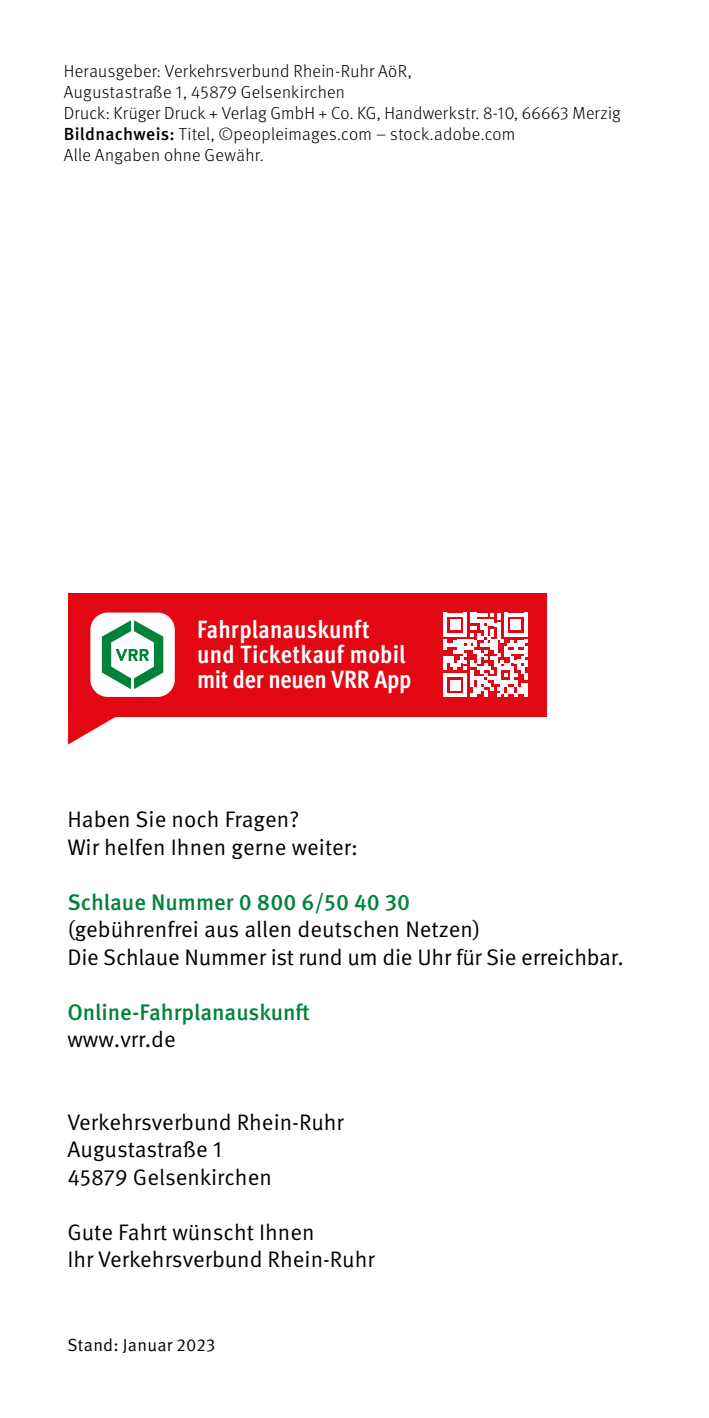
<style>
.page{position:relative;width:709px;height:1418px;background:#fff}
.page>*{position:absolute;margin:0;border:0;box-sizing:border-box;transform-origin:0 0}
.t1{font:700 condensed 25px/25px "Meta Pro";letter-spacing:.005em;color:#fff}
.t2{font:22.5px/27.5px "Meta Pro";color:#000}
.t3{font:500 22.5px "Meta Pro";color:#008339}
.t4{font:300 17.5px/21px "Meta Pro";letter-spacing:.015em;color:#000}
.t5{font:17.5px "Meta Pro";letter-spacing:.015em;color:#000}
.s1{font-weight:500}
</style>
<div class="page">
<svg style="left:68px;top:716px;width:48px;height:28px"></svg>
<div style="left:68px;top:593px;width:478px;height:123px;background:#e30613"></div>
<svg style="left:90px;top:612px;width:85px;height:85px;background:#bbd2bf"></svg>
<svg style="left:443px;top:613px;width:84px;height:84px"></svg>
<p class="t4" style="left:64px;top:60px;width:558px">Herausgeber: Verkehrsverbund Rhein-Ruhr AöR,<br>Augustastraße 1, 45879 Gelsenkirchen<br>Druck: Krüger Druck + Verlag GmbH + Co. KG, Handwerkstr. 8-10, 66663 Merzig <span class="s1">Bildnachweis:</span> Titel, ©peopleimages.com – stock.adobe.com<br>Alle Angaben ohne Gewähr.</p>
<p class="t1" style="left:197px;top:615px;width:216px">Fahrplanauskunft und Ticketkauf mobil mit der neuen VRR App</p>
<p class="t2" style="left:67px;top:804px;width:292px">Haben Sie noch Fragen?<br>Wir helfen Ihnen gerne weiter:</p>
<p class="t3" style="left:67px;top:884px;width:344px">Schlaue Nummer 0 800 6/50 40 30</p>
<p class="t2" style="left:67px;top:914px;width:558px">(gebührenfrei aus allen deutschen Netzen)<br>Die Schlaue Nummer ist rund um die Uhr für Sie erreichbar.</p>
<p class="t3" style="left:67px;top:994px;width:244px">Online-Fahrplanauskunft</p>
<p class="t2" style="left:67px;top:1024px;width:110px">www.vrr.de</p>
<p class="t2" style="left:67px;top:1106px;width:278px">Verkehrsverbund Rhein-Ruhr<br>Augustastraße 1<br>45879 Gelsenkirchen</p>
<p class="t2" style="left:67px;top:1216px;width:309px">Gute Fahrt wünscht Ihnen<br>Ihr Verkehrsverbund Rhein-Ruhr</p>
<p class="t5" style="left:67px;top:1331px;width:150px">Stand: Januar 2023</p>
</div>
